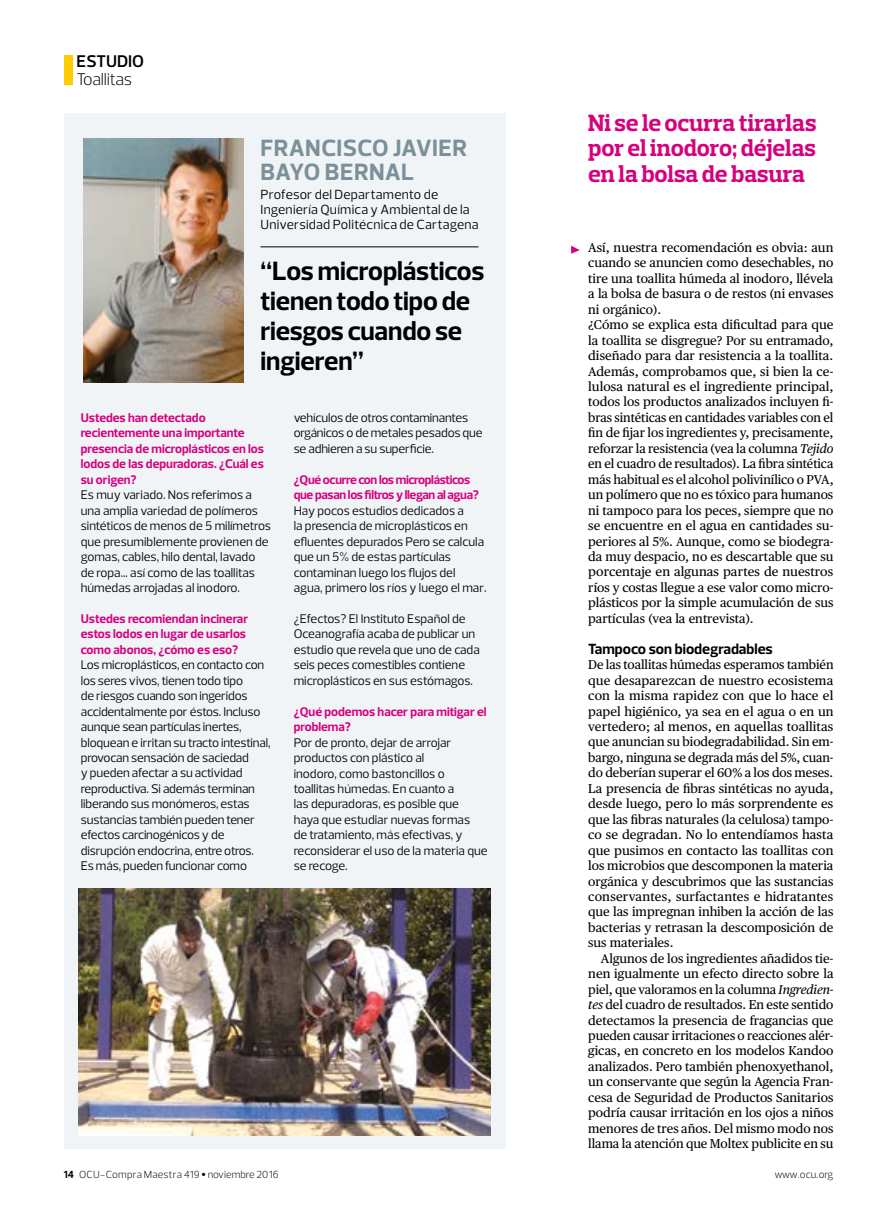
<style>
.page{position:relative;width:893px;height:1212px;background:#fff}
.page>*{position:absolute;margin:0;border:0;box-sizing:border-box;transform-origin:0 0}
.t1{font:700 27px/30px "Prelo";letter-spacing:-.005em;color:#000}
.t2{font:700 24px/25.5px "Prelo Slab";letter-spacing:-.005em;color:#d6007e;text-align:justify}
.t3{font:700 24px/24px "Prelo";letter-spacing:.015em;color:#7c909a}
.t4{font:300 17.25px "Prelo";letter-spacing:-.01em;color:#000}
.t5{font:600 17.25px "Prelo";color:#000}
.t6{font:700 15px "Prelo";color:#000}
.t7{font:13.5px/15px "Prelo";letter-spacing:.015em;color:#000}
.t8{font:12.75px/15.5px "Publico Text";color:#000;text-align:justify}
.t9{font:12.75px/15.5px "Prelo";letter-spacing:-.01em;color:#000}
.t10{font:700 12.75px/15.5px "Prelo";color:#d6007e}
.t11{font:700 12.75px/15.5px "Prelo";letter-spacing:-.025em;color:#d6007e}
.t12{font:300 10.5px "Prelo";letter-spacing:.01em;color:#000}
.t13{font:300 10.5px "Prelo";letter-spacing:-.03em;color:#000}
.s1{font-style:italic}
.s2{font-weight:700}
.s3{font-family:"Publico Text";font-weight:400}
</style>
<div class="page">
<div style="left:64px;top:113px;width:442px;height:1035px;background:#f1f4f6"></div>
<hr style="left:260px;top:246px;width:219px;height:1px;background:#000">
<img style="left:84px;top:138px;width:159px;height:245px">
<svg style="left:571px;top:246px;width:9px;height:8px"></svg>
<img style="left:78px;top:889px;width:413px;height:246px">
<div style="left:64px;top:55px;width:8px;height:30px;background:#fc0"></div>
<h3 class="t5" style="left:77px;top:51px;width:69px">ESTUDIO</h3>
<h3 class="t4" style="left:77px;top:69px;width:57px">Toallitas</h3>
<h2 class="t3" style="left:261px;top:136px;width:208px">FRANCISCO JAVIER<br>BAYO BERNAL</h2>
<p class="t7" style="left:260px;top:187px;width:220px">Profesor del Departamento de<br>Ingeniería Química y Ambiental de la<br>Universidad Politécnica de Cartagena</p>
<h1 class="t1" style="left:260px;top:257px;width:225px">“Los microplásticos tienen todo tipo de riesgos cuando se ingieren”</h1>
<p class="t10" style="left:81px;top:410px;width:185px">Ustedes han detectado recientemente una importante presencia de microplásticos en los lodos de las depuradoras. ¿Cuál es su origen?</p>
<p class="t9" style="left:81px;top:487px;width:192px">Es muy variado. Nos referimos a una amplia variedad de polímeros sintéticos de menos de 5 milímetros que presumiblemente provienen de gomas, cables, hilo dental, lavado de ropa... así como de las toallitas húmedas arrojadas al inodoro.</p>
<p class="t10" style="left:81px;top:611px;width:169px">Ustedes recomiendan incinerar estos lodos en lugar de usarlos como abonos, ¿cómo es eso?</p>
<p class="t9" style="left:81px;top:657px;width:191px">Los microplásticos, en contacto con los seres vivos, tienen todo tipo<br>de riesgos cuando son ingeridos accidentalmente por éstos. Incluso aunque sean partículas inertes, bloquean e irritan su tracto intestinal, provocan sensación de saciedad<br>y pueden afectar a su actividad reproductiva. Si además terminan liberando sus monómeros, estas sustancias también pueden tener efectos carcinogénicos y de disrupción endocrina, entre otros.<br>Es más, pueden funcionar como</p>
<p class="t9" style="left:294px;top:410px;width:190px">vehículos de otros contaminantes orgánicos o de metales pesados que se adhieren a su superficie.</p>
<p class="t11" style="left:294px;top:472px;width:187px">¿Qué ocurre con los microplásticos que pasan los filtros y llegan al agua?</p>
<p class="t9" style="left:294px;top:503px;width:194px">Hay pocos estudios dedicados a<br>la presencia de microplásticos en efluentes depurados Pero se calcula que un 5% de estas partículas contaminan luego los flujos del agua, primero los ríos y luego el mar.</p>
<p class="t9" style="left:294px;top:611px;width:188px">¿Efectos? El Instituto Español de Oceanografía acaba de publicar un estudio que revela que uno de cada seis peces comestibles contiene microplásticos en sus estómagos.</p>
<p class="t10" style="left:294px;top:704px;width:194px">¿Qué podemos hacer para mitigar el problema?</p>
<p class="t9" style="left:294px;top:735px;width:195px">Por de pronto, dejar de arrojar productos con plástico al<br>inodoro, como bastoncillos o toallitas húmedas. En cuanto a<br>las depuradoras, es posible que haya que estudiar nuevas formas<br>de tratamiento, más efectivas, y reconsiderar el uso de la materia que se recoge.</p>
<h2 class="t2" style="left:588px;top:110px;width:230px">Ni se le ocurra tirarlas por el inodoro; déjelas en la bolsa de basura</h2>
<p class="t8" style="left:588px;top:240px;width:247px;text-align:left">Así, nuestra recomendación es obvia: aun cuando se anuncien como desechables, no tire una toallita húmeda al inodoro, llévela a la bolsa de basura o de restos (ni envases ni orgánico).<br>¿Cómo se explica esta dificultad para que la toallita se disgregue? Por su entramado, diseñado para dar resistencia a la toallita.<br>Además, comprobamos que, si bien la ce&shy;lulosa natural es el ingrediente principal, todos los productos analizados incluyen fi&shy;bras sintéticas en cantidades variables con el fin de fijar los ingredientes y, precisamente, reforzar la resistencia (vea la columna <span class="s1">Tejido </span>en el cuadro de resultados). La fibra sintética más habitual es el alcohol polivinílico o PVA, un polímero que no es tóxico para humanos ni tampoco para los peces, siempre que no se encuentre en el agua en cantidades su&shy;periores al 5%. Aunque, como se biodegra&shy;da muy despacio, no es descartable que su porcentaje en algunas partes de nuestros ríos y costas llegue a ese valor como micro&shy;plásticos por la simple acumulación de sus partículas (vea la entrevista).</p>
<p class="t6" style="left:588px;top:639px;width:186px">Tampoco son biodegradables</p>
<p class="t8" style="left:588px;top:657px;width:247px">De las toallitas húmedas esperamos también que desaparezcan de nuestro ecosistema con la misma rapidez con que lo hace el papel higiénico, ya sea en el agua o en un vertedero; al menos, en aquellas toallitas que anuncian su biodegradabilidad. Sin em&shy;bargo, ninguna se degrada más del 5%, cuan&shy;do deberían superar el 60% a los dos meses.<br>La presencia de fibras sintéticas no ayuda, desde luego, pero lo más sorprendente es que las fibras naturales (la celulosa) tampo&shy;co se degradan. No lo entendíamos hasta que pusimos en contacto las toallitas con los microbios que descomponen la materia orgánica y descubrimos que las sustancias conservantes, surfactantes e hidratantes que las impregnan inhiben la acción de las bacterias y retrasan la descomposición de sus materiales.</p>
<p class="t8" style="left:588px;top:950px;width:247px;text-indent:13px">Algunos de los ingredientes añadidos tie&shy;nen igualmente un efecto directo sobre la piel, que valoramos en la columna <span class="s1">Ingredien&shy;tes</span> del cuadro de resultados. En este sentido detectamos la presencia de fragancias que pueden causar irritaciones o reacciones alér&shy;gicas, en concreto en los modelos Kandoo analizados. Pero también phenoxyethanol, un conservante que según la Agencia Fran&shy;cesa de Seguridad de Productos Sanitarios podría causar irritación en los ojos a niños menores de tres años. Del mismo modo nos llama la atención que Moltex publicite en su</p>
<p class="t12" style="left:64px;top:1168px;width:216px"><span class="s2">14</span> OCU-Compra Maestra 419 <span class="s3">•</span> noviembre 2016</p>
<p class="t13" style="left:774px;top:1168px;width:61px">www.ocu.org</p>
</div>
